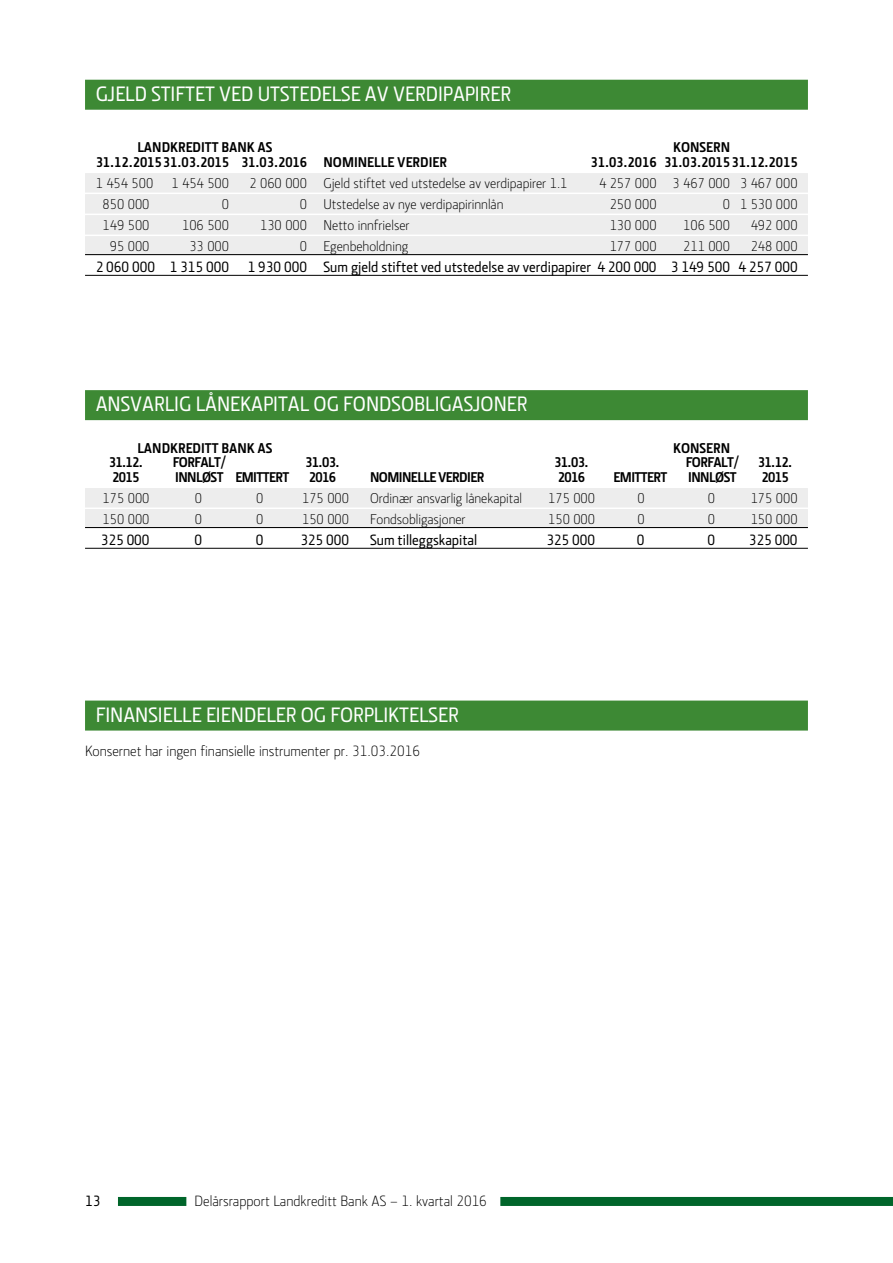
<style>
.page{position:relative;width:893px;height:1263px;background:#fff}
.page>*{position:absolute;margin:0;border:0;box-sizing:border-box;transform-origin:0 0}
.TABELL_Overskrift{font:500 21px "Section LK";color:#fff}
.TABELL_Sum_strekover{font:500 15px "Section LK";color:#000}
._3_Brødtekst_Section{font:300 15px "Section LK";color:#000}
.TABELL_Brød{font:300 14.25px "Section LK";color:#000}
.TABELL_Mellomtittel{font:700 14.25px "Section LK";color:#000}
.TABELL_Mellomtittel-2{font:700 14.25px "Section LK";letter-spacing:-.04em;color:#000}
</style>
<div class="page">
<div style="left:118px;top:1197px;width:68px;height:9px;background:#00652a"></div>
<div style="left:500px;top:1197px;width:393px;height:9px;background:#00652a"></div>
<div style="left:85px;top:80px;width:723px;height:30px;background:#3d8934"></div>
<div style="left:85px;top:173px;width:723px;height:20px;background:#ededed"></div>
<div style="left:85px;top:194px;width:723px;height:20px;background:#ededed"></div>
<div style="left:85px;top:215px;width:723px;height:20px;background:#ededed"></div>
<div style="left:85px;top:236px;width:723px;height:20px;background:#ededed"></div>
<hr style="left:85px;top:254px;width:723px;height:1px;background:#000">
<hr style="left:85px;top:275px;width:723px;height:1px;background:#000">
<div style="left:85px;top:390px;width:723px;height:30px;background:#3d8934"></div>
<div style="left:85px;top:488px;width:723px;height:19px;background:#ededed"></div>
<div style="left:85px;top:509px;width:723px;height:19px;background:#ededed"></div>
<hr style="left:85px;top:527px;width:723px;height:1px;background:#000">
<hr style="left:85px;top:548px;width:723px;height:1px;background:#000">
<div style="left:85px;top:700px;width:723px;height:30px;background:#3d8934"></div>
<p class="TABELL_Overskrift" style="left:96px;top:82px;width:417px">GJELD STIFTET VED UTSTEDELSE AV VERDIPAPIRER</p>
<p class="TABELL_Mellomtittel" style="left:137px;top:139px;width:137px">LANDKREDITT BANK AS</p>
<p class="TABELL_Mellomtittel" style="left:673px;top:139px;width:58px">KONSERN</p>
<p class="TABELL_Mellomtittel" style="left:96px;top:154px;width:353px">31.12.2015 31.03.2015 31.03.2016 NOMINELLE VERDIER</p>
<p class="TABELL_Mellomtittel" style="left:590px;top:154px;width:209px">31.03.2016 31.03.2015 31.12.2015</p>
<p class="TABELL_Brød" style="left:96px;top:175px;width:59px">1 454 500</p>
<p class="TABELL_Brød" style="left:171px;top:175px;width:59px">1 454 500</p>
<p class="TABELL_Brød" style="left:249px;top:175px;width:319px">2 060 000 Gjeld stiftet ved utstedelse av verdipapirer 1.1</p>
<p class="TABELL_Brød" style="left:599px;top:175px;width:200px">4 257 000 3 467 000 3 467 000</p>
<p class="TABELL_Brød" style="left:103px;top:196px;width:48px">850 000</p>
<p class="TABELL_Brød" style="left:222px;top:196px;width:9px">0</p>
<p class="TABELL_Brød" style="left:300px;top:196px;width:205px">0 Utstedelse av nye verdipapirinnlån</p>
<p class="TABELL_Brød" style="left:610px;top:196px;width:48px">250 000</p>
<p class="TABELL_Brød" style="left:723px;top:196px;width:76px">0 1 530 000</p>
<p class="TABELL_Brød" style="left:103px;top:217px;width:48px">149 500</p>
<p class="TABELL_Brød" style="left:182px;top:217px;width:48px">106 500</p>
<p class="TABELL_Brød" style="left:260px;top:217px;width:151px">130 000 Netto innfrielser</p>
<p class="TABELL_Brød" style="left:610px;top:217px;width:48px">130 000</p>
<p class="TABELL_Brød" style="left:683px;top:217px;width:48px">106 500</p>
<p class="TABELL_Brød" style="left:751px;top:217px;width:48px">492 000</p>
<p class="TABELL_Brød" style="left:110px;top:238px;width:41px">95 000</p>
<p class="TABELL_Brød" style="left:189px;top:238px;width:41px">33 000</p>
<p class="TABELL_Brød" style="left:300px;top:238px;width:110px">0 Egenbeholdning</p>
<p class="TABELL_Brød" style="left:610px;top:238px;width:48px">177 000</p>
<p class="TABELL_Brød" style="left:683px;top:238px;width:48px">211 000</p>
<p class="TABELL_Brød" style="left:751px;top:238px;width:48px">248 000</p>
<p class="TABELL_Sum_strekover" style="left:96px;top:258px;width:703px">2 060 000 1 315 000 1 930 000 Sum gjeld stiftet ved utstedelse av verdipapirer 4 200 000 3 149 500 4 257 000</p>
<p class="TABELL_Overskrift" style="left:96px;top:392px;width:433px">ANSVARLIG LÅNEKAPITAL OG FONDSOBLIGASJONER</p>
<p class="TABELL_Mellomtittel" style="left:137px;top:440px;width:137px">LANDKREDITT BANK AS</p>
<p class="TABELL_Mellomtittel" style="left:673px;top:440px;width:58px">KONSERN</p>
<p class="TABELL_Mellomtittel" style="left:109px;top:454px;width:36px">31.12.</p>
<p class="TABELL_Mellomtittel-2" style="left:173px;top:454px;width:55px">FORFALT/</p>
<p class="TABELL_Mellomtittel" style="left:305px;top:454px;width:36px">31.03.</p>
<p class="TABELL_Mellomtittel" style="left:554px;top:454px;width:36px">31.03.</p>
<p class="TABELL_Mellomtittel-2" style="left:686px;top:454px;width:55px">FORFALT/</p>
<p class="TABELL_Mellomtittel" style="left:758px;top:454px;width:36px">31.12.</p>
<p class="TABELL_Mellomtittel" style="left:112px;top:469px;width:29px">2015</p>
<p class="TABELL_Mellomtittel-2" style="left:175px;top:469px;width:116px">INNLØST EMITTERT</p>
<p class="TABELL_Mellomtittel" style="left:309px;top:469px;width:29px">2016</p>
<p class="TABELL_Mellomtittel-2" style="left:370px;top:469px;width:116px">NOMINELLE VERDIER</p>
<p class="TABELL_Mellomtittel" style="left:558px;top:469px;width:29px">2016</p>
<p class="TABELL_Mellomtittel-2" style="left:613px;top:469px;width:55px">EMITTERT</p>
<p class="TABELL_Mellomtittel-2" style="left:688px;top:469px;width:50px">INNLØST</p>
<p class="TABELL_Mellomtittel" style="left:761px;top:469px;width:29px">2015</p>
<p class="TABELL_Brød" style="left:103px;top:490px;width:48px">175 000</p>
<p class="TABELL_Brød" style="left:195px;top:490px;width:9px">0</p>
<p class="TABELL_Brød" style="left:256px;top:490px;width:9px">0</p>
<p class="TABELL_Brød" style="left:302px;top:490px;width:48px">175 000</p>
<p class="TABELL_Brød" style="left:370px;top:490px;width:153px">Ordinær ansvarlig lånekapital</p>
<p class="TABELL_Brød" style="left:548px;top:490px;width:48px">175 000</p>
<p class="TABELL_Brød" style="left:637px;top:490px;width:9px">0</p>
<p class="TABELL_Brød" style="left:708px;top:490px;width:9px">0</p>
<p class="TABELL_Brød" style="left:751px;top:490px;width:48px">175 000</p>
<p class="TABELL_Brød" style="left:103px;top:511px;width:48px">150 000</p>
<p class="TABELL_Brød" style="left:195px;top:511px;width:9px">0</p>
<p class="TABELL_Brød" style="left:256px;top:511px;width:9px">0</p>
<p class="TABELL_Brød" style="left:302px;top:511px;width:48px">150 000</p>
<p class="TABELL_Brød" style="left:370px;top:511px;width:97px">Fondsobligasjoner</p>
<p class="TABELL_Brød" style="left:548px;top:511px;width:48px">150 000</p>
<p class="TABELL_Brød" style="left:637px;top:511px;width:9px">0</p>
<p class="TABELL_Brød" style="left:708px;top:511px;width:9px">0</p>
<p class="TABELL_Brød" style="left:751px;top:511px;width:48px">150 000</p>
<p class="TABELL_Sum_strekover" style="left:101px;top:531px;width:50px">325 000</p>
<p class="TABELL_Sum_strekover" style="left:194px;top:531px;width:9px">0</p>
<p class="TABELL_Sum_strekover" style="left:256px;top:531px;width:9px">0</p>
<p class="TABELL_Sum_strekover" style="left:300px;top:531px;width:50px">325 000</p>
<p class="TABELL_Sum_strekover" style="left:370px;top:531px;width:109px">Sum tilleggskapital</p>
<p class="TABELL_Sum_strekover" style="left:546px;top:531px;width:50px">325 000</p>
<p class="TABELL_Sum_strekover" style="left:637px;top:531px;width:9px">0</p>
<p class="TABELL_Sum_strekover" style="left:707px;top:531px;width:9px">0</p>
<p class="TABELL_Sum_strekover" style="left:749px;top:531px;width:50px">325 000</p>
<p class="TABELL_Overskrift" style="left:96px;top:703px;width:364px">FINANSIELLE EIENDELER OG FORPLIKTELSER</p>
<p class="_3_Brødtekst_Section" style="left:85px;top:742px;width:336px">Konsernet har ingen finansielle instrumenter pr. 31.03.2016</p>
<p class="TABELL_Sum_strekover" style="left:85px;top:1192px;width:17px">13</p>
<p class="_3_Brødtekst_Section" style="left:195px;top:1192px;width:294px">Delårsrapport Landkreditt Bank AS – 1. kvartal 2016</p>
</div>
